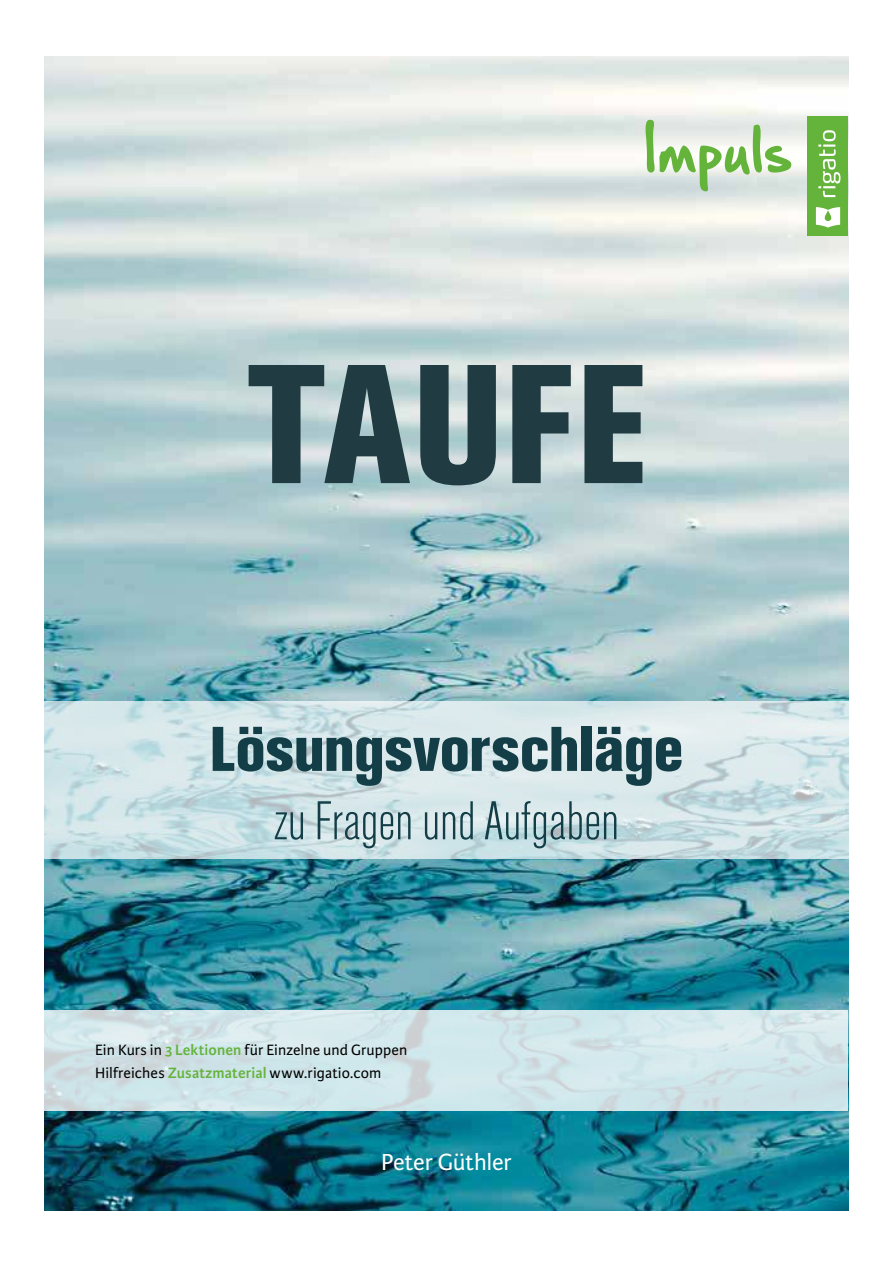
<style>
.page{position:relative;width:893px;height:1263px;background:#fff}
.page>*{position:absolute;margin:0;border:0;box-sizing:border-box;transform-origin:0 0}
.t1{font:800 condensed 177px "Ancona";letter-spacing:.01em;color:#213b42}
.t2{font:800 condensed 66px "Ancona";color:#133e47}
.t3{font:300 condensed 57px "Ancona";color:#133e47}
.t4{font:51.3px "Hand Of Sean Demo";letter-spacing:-.01em;color:#64b33a}
.t5{font:24.75px "Karmina Sans Basic";letter-spacing:-.005em;color:#fff}
.t6{font:15.9px/23px "Karmina Sans Basic";letter-spacing:.005em;color:#000}
.s1{font-weight:600;color:#64b33a}
</style>
<div class="page">
<img style="left:45px;top:56px;width:803px;height:1155px">
<div style="left:808px;top:117px;width:40px;height:119px;background:#64b33a"></div>
<svg style="left:816px;top:207px;width:24px;height:21px"></svg>
<svg style="left:818px;top:130px;width:22px;height:67px"></svg>
<svg style="left:45px;top:1010px;width:803px;height:101px;background:#d1e5e8"></svg>
<svg style="left:44px;top:702px;width:805px;height:157px;background:#d2e4e7"></svg>
<h3 class="t4" style="left:645px;top:120px;width:149px">Impuls</h3>
<h1 class="t1" style="left:246px;top:318px;width:403px">TAUFE</h1>
<h2 class="t2" style="left:210px;top:726px;width:475px">Lösungsvorschläge</h2>
<h3 class="t3" style="left:274px;top:792px;width:347px">zu Fragen und Aufgaben</h3>
<p class="t6" style="left:95px;top:1040px;width:314px">Ein Kurs in <span class="s1">3 Lektionen</span> für Einzelne und Gruppen<br>Hilfreiches <span class="s1">Zusatzmaterial</span> www.rigatio.com</p>
<h3 class="t5" style="left:381px;top:1153px;width:132px">Peter Güthler</h3>
</div>
